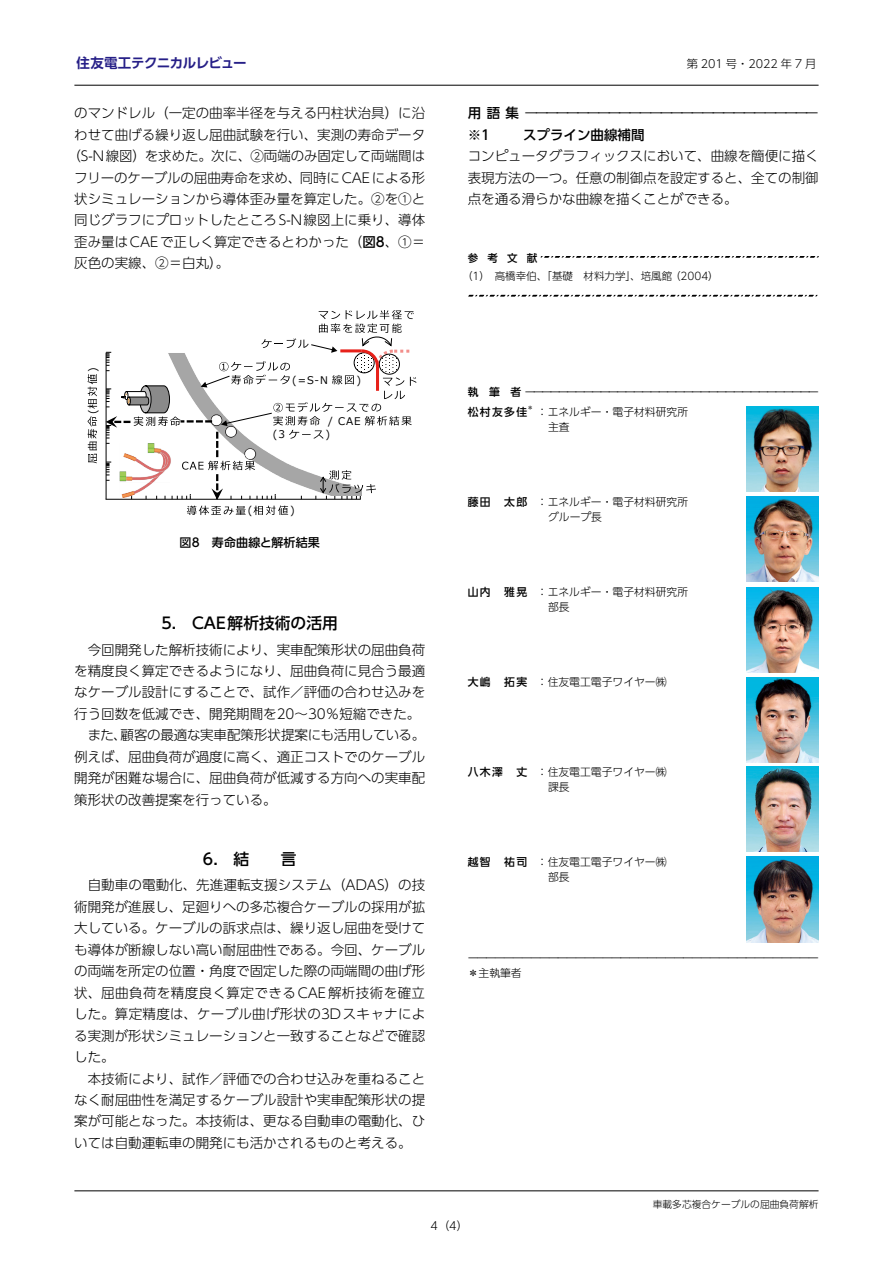
<style>
.page{position:relative;width:893px;height:1263px;background:#fff}
.page>*{position:absolute;margin:0;border:0;box-sizing:border-box;transform-origin:0 0}
.t1{font:500 15.75px "UD Shin Go Pro";color:#000}
.t2{font:300 13.5px/21.5px "UD Shin Go Pro";color:#000;text-align:justify}
.t3{font:300 13.5px/21.5px "UD Shin Go Pro";letter-spacing:-.23em;color:#000}
.t4{font:300 13.5px "UD Shin Go Pro";letter-spacing:-.025em;color:#000}
.t5{font:700 13.5px "UD Shin Go Pro De";letter-spacing:-.035em;color:#261f87}
.t6{font:500 13.5px "UD Shin Go Pro";color:#000}
.t7{font:500 12px "UD Shin Go Pro";letter-spacing:.015em;color:#000}
.t8{font:300 11.25px "UD Shin Go Pro";color:#000}
.t9{font:300 10.8px/15px "UD Shin Go Pro";color:#000}
.t10{font:300 10.8px/19.5px "UD Shin Go Pro";letter-spacing:-.23em;color:#000}
.t11{font:300 10.8px/15px "UD Shin Go Pro";letter-spacing:-.17em;color:#000}
.t12{font:300 10.5px "UD Shin Go Pro";color:#000}
.t13{font:10.5px "Meiryo";color:#000}
.t14{font:500 10.5px "UD Shin Go Pro";color:#000}
.t15{font:300 9.75px "UD Shin Go Pro";color:#000}
.t16{font:300 6.3px "UD Shin Go Pro";color:#000}
.s1{font-weight:500}
</style>
<div class="page">
<hr style="left:74px;top:85px;width:745px;height:1px;background:#000">
<hr style="left:74px;top:1190px;width:745px;height:1px;background:#000">
<svg style="left:541px;top:256px;width:278px;height:1px"></svg>
<svg style="left:468px;top:295px;width:350px;height:1px"></svg>
<svg style="left:187px;top:506px;width:59px;height:9px"></svg>
<svg style="left:253px;top:506px;width:35px;height:9px"></svg>
<img style="left:87px;top:377px;width:11px;height:87px">
<svg style="left:88px;top:416px;width:9px;height:47px"></svg>
<svg style="left:88px;top:374px;width:9px;height:35px"></svg>
<svg style="left:106px;top:310px;width:311px;height:190px"></svg>
<img style="left:746px;top:407px;width:73px;height:85px">
<img style="left:746px;top:497px;width:73px;height:85px">
<img style="left:746px;top:587px;width:73px;height:85px">
<img style="left:746px;top:677px;width:73px;height:85px">
<img style="left:746px;top:766px;width:73px;height:85px">
<img style="left:746px;top:857px;width:73px;height:85px">
<p class="t5" style="left:77px;top:52px;width:172px">住友電工テクニカルレビュー</p>
<p class="t8" style="left:687px;top:55px;width:131px">第 201 号・2022 年 7 月</p>
<p class="t2" style="left:74px;top:102px;width:352px">のマンドレル（一定の曲率半径を与える円柱状治具）に沿</p>
<p class="t2" style="left:74px;top:123px;width:352px">わせて曲げる繰り返し屈曲試験を行い、実測の寿命データ</p>
<p class="t2" style="left:67px;top:145px;width:359px">（S-N線図）を求めた。次に、②両端のみ固定して両端間は</p>
<p class="t2" style="left:74px;top:166px;width:353px">フリーのケーブルの屈曲寿命を求め、同時にCAEによる形</p>
<p class="t2" style="left:74px;top:188px;width:352px">状シミュレーションから導体歪み量を算定した。②を①と</p>
<p class="t2" style="left:74px;top:209px;width:353px">同じグラフにプロットしたところS-N線図上に乗り、導体</p>
<p class="t2" style="left:74px;top:231px;width:353px">歪み量はCAEで正しく算定できるとわかった（<span class="s1">図8</span>、①＝</p>
<p class="t2" style="left:74px;top:252px;width:157px">灰色の実線、②＝白丸）。</p>
<p class="t3" style="left:468px;top:102px;width:353px"><span class="s1">用 語 集</span> ーーーーーーーーーーーーーーーーーーーーーーーーーーーー<span class="s1">※1</span></p>
<p class="t6" style="left:523px;top:124px;width:123px">スプライン曲線補間</p>
<p class="t2" style="left:468px;top:145px;width:352px">コンピュータグラフィックスにおいて、曲線を簡便に描く表現方法の一つ。任意の制御点を設定すると、全ての制御点を通る滑らかな曲線を描くことができる。</p>
<p class="t14" style="left:468px;top:250px;width:71px">参考文献</p>
<p class="t12" style="left:462px;top:268px;width:258px">（1）高橋幸伯、「基礎　材料力学」、培風館 （2004）</p>
<p class="t13" style="left:85px;top:372px;width:6px;rotate:-90deg">)</p>
<p class="t13" style="left:85px;top:414px;width:6px;rotate:-90deg">(</p>
<p class="t13" style="left:292px;top:373px;width:37px">(=S-N</p>
<p class="t13" style="left:356px;top:373px;width:6px">)</p>
<p class="t13" style="left:328px;top:414px;width:34px">/ CAE</p>
<p class="t13" style="left:273px;top:427px;width:14px">(3</p>
<p class="t13" style="left:326px;top:427px;width:6px">)</p>
<p class="t10" style="left:468px;top:382px;width:353px"><span class="s1">執　筆　者</span> ーーーーーーーーーーーーーーーーーーーーーーーーーーーーーーーーーーー<span class="s1">松村友多佳</span></p>
<p class="t16" style="left:527px;top:403px;width:8px">＊</p>
<p class="t9" style="left:548px;top:404px;width:142px;text-indent:-11px">：エネルギー・電子材料研究所主査</p>
<p class="t13" style="left:248px;top:503px;width:6px">(</p>
<p class="t13" style="left:290px;top:503px;width:6px">)</p>
<p class="t7" style="left:180px;top:533px;width:142px">図8　寿命曲線と解析結果</p>
<p class="t1" style="left:162px;top:610px;width:178px">5.　CAE解析技術の活用</p>
<p class="t2" style="left:88px;top:638px;width:339px">今回開発した解析技術により、実車配策形状の屈曲負荷</p>
<p class="t2" style="left:74px;top:660px;width:352px">を精度良く算定できるようになり、屈曲負荷に見合う最適</p>
<p class="t2" style="left:74px;top:681px;width:352px">なケーブル設計にすることで、試作／評価の合わせ込みを</p>
<p class="t2" style="left:74px;top:702px;width:348px">行う回数を低減でき、開発期間を20～30％短縮できた。</p>
<p class="t4" style="left:88px;top:724px;width:339px">また、顧客の最適な実車配策形状提案にも活用している。</p>
<p class="t2" style="left:74px;top:745px;width:352px">例えば、屈曲負荷が過度に高く、適正コストでのケーブル</p>
<p class="t2" style="left:74px;top:767px;width:352px">開発が困難な場合に、屈曲負荷が低減する方向への実車配</p>
<p class="t2" style="left:74px;top:788px;width:204px">策形状の改善提案を行っている。</p>
<p class="t1" style="left:203px;top:846px;width:95px">6.　結　　言</p>
<p class="t2" style="left:74px;top:874px;width:353px;text-indent:14px">自動車の電動化、先進運転支援システム（ADAS）の技術開発が進展し、足廻りへの多芯複合ケーブルの採用が拡大している。ケーブルの訴求点は、繰り返し屈曲を受けても導体が断線しない高い耐屈曲性である。今回、ケーブルの両端を所定の位置・角度で固定した際の両端間の曲げ形状、屈曲負荷を精度良く算定できるCAE解析技術を確立した。算定精度は、ケーブル曲げ形状の3Dスキャナによる実測が形状シミュレーションと一致することなどで確認した。</p>
<p class="t2" style="left:74px;top:1067px;width:352px;text-indent:14px">本技術により、試作／評価での合わせ込みを重ねることなく耐屈曲性を満足するケーブル設計や実車配策形状の提案が可能となった。本技術は、更なる自動車の電動化、ひいては自動運転車の開発にも活かされるものと考える。</p>
<p class="t9" style="left:468px;top:494px;width:222px;text-align:center"><span class="s1">藤田　太郎</span> ：エネルギー・電子材料研究所グループ長</p>
<p class="t9" style="left:548px;top:584px;width:142px;text-indent:-80px"><span class="s1">山内　雅晃</span> ：エネルギー・電子材料研究所部長</p>
<p class="t9" style="left:468px;top:674px;width:200px"><span class="s1">大嶋　拓実</span> ：住友電工電子ワイヤー㈱</p>
<p class="t9" style="left:548px;top:764px;width:120px;text-indent:-80px"><span class="s1">八木澤　丈</span> ：住友電工電子ワイヤー㈱課長</p>
<p class="t9" style="left:548px;top:853px;width:120px;text-indent:-80px"><span class="s1">越智　祐司</span> ：住友電工電子ワイヤー㈱部長</p>
<p class="t11" style="left:468px;top:950px;width:353px">ーーーーーーーーーーーーーーーーーーーーーーーーーーーーーーーーーーーーーーー＊主執筆者</p>
<p class="t8" style="left:431px;top:1217px;width:39px">4（4）</p>
<p class="t15" style="left:653px;top:1196px;width:167px">車載多芯複合ケーブルの屈曲負荷解析</p>
</div>
